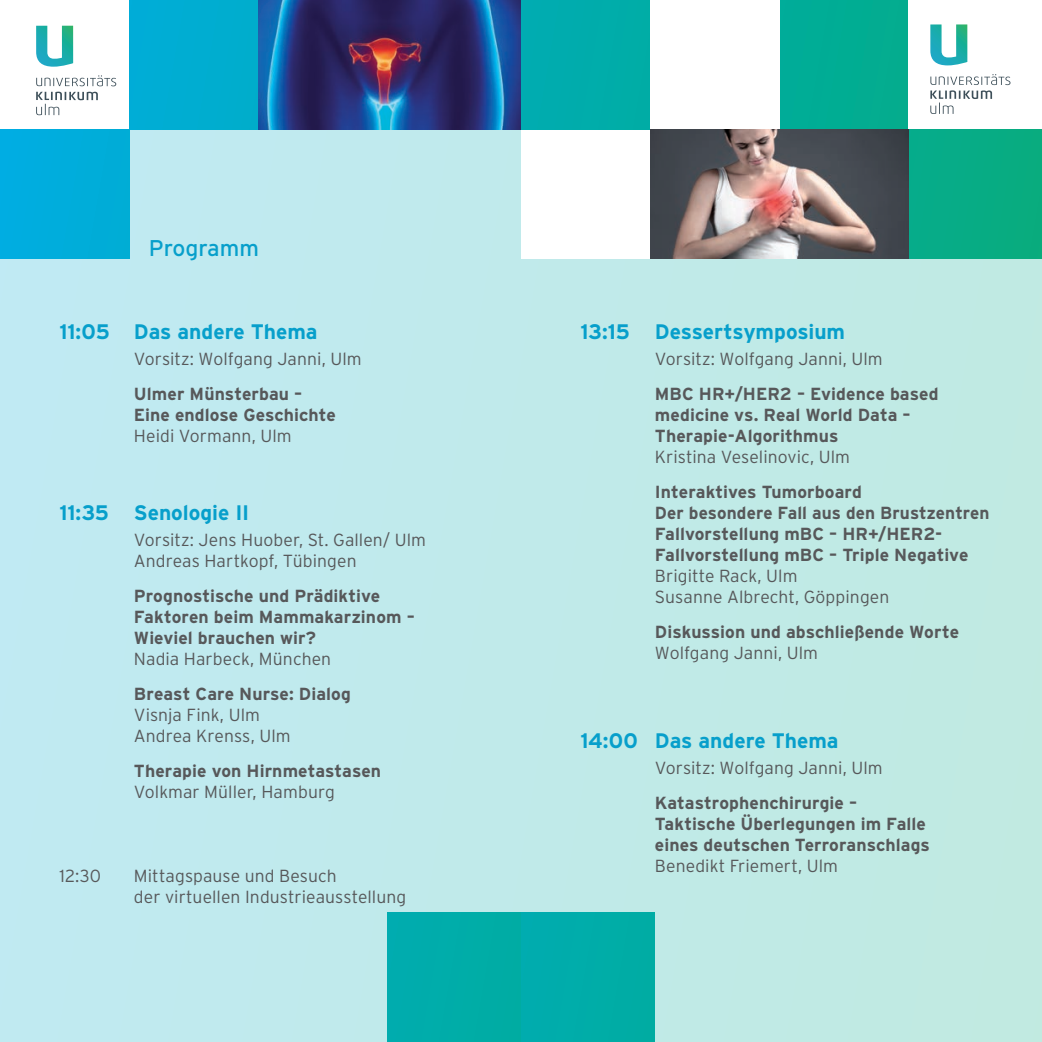
<style>
.page{position:relative;width:1042px;height:1042px;background:#c0eaea}
.page>*{position:absolute;margin:0;border:0;box-sizing:border-box;transform-origin:0 0}
.t1{font:22.75px "Interstate";color:#079fcb}
.t2{font:700 21px "Interstate";letter-spacing:-.005em;color:#079fcb}
.t3{font:700 17.5px/21px "Interstate";letter-spacing:.005em;color:#57585a}
.t4{font:300 17.5px/21px "Interstate";letter-spacing:.005em;color:#57585a}
</style>
<div class="page">
<div style="left:0;top:0;width:129px;height:129px;background:#fff"></div>
<div style="left:521px;top:129px;width:129px;height:129px;background:#fff"></div>
<svg style="left:36px;top:75px;width:80px;height:11px"></svg>
<svg style="left:36px;top:92px;width:62px;height:23px"></svg>
<svg style="left:36px;top:26px;width:37px;height:41px"></svg>
<div style="left:129px;top:0;width:129px;height:129px;background:#00add1"></div>
<div style="left:0;top:129px;width:129px;height:129px;background:#00addc"></div>
<div style="left:779px;top:0;width:129px;height:129px;background:#00ac93"></div>
<div style="left:908px;top:0;width:134px;height:129px;background:#fff"></div>
<svg style="left:930px;top:74px;width:80px;height:40px"></svg>
<svg style="left:930px;top:24px;width:37px;height:41px"></svg>
<div style="left:908px;top:129px;width:134px;height:129px;background:#07ac85"></div>
<div style="left:521px;top:0;width:129px;height:129px;background:#00acab"></div>
<div style="left:650px;top:0;width:129px;height:129px;background:#fff"></div>
<img style="left:258px;top:0;width:129px;height:129px">
<svg style="left:387px;top:0;width:134px;height:129px;background:#293c7a"></svg>
<img style="left:779px;top:129px;width:129px;height:129px">
<svg style="left:650px;top:129px;width:129px;height:129px;background:#857675"></svg>
<div style="left:387px;top:913px;width:134px;height:129px;background:#00aca9"></div>
<div style="left:521px;top:913px;width:134px;height:129px;background:#00aca9"></div>
<h1 class="t1" style="left:149px;top:234px;width:112px">Programm</h1>
<p class="t2" style="left:60px;top:319px;width:259px">11:05 Das andere Thema</p>
<p class="t4" style="left:134px;top:348px;width:229px">Vorsitz: Wolfgang Janni, Ulm</p>
<p class="t3" style="left:134px;top:383px;width:203px">Ulmer Münsterbau –<br>Eine endlose Geschichte</p>
<p class="t4" style="left:134px;top:425px;width:159px">Heidi Vormann, Ulm</p>
<p class="t2" style="left:60px;top:500px;width:191px">11:35 Senologie II</p>
<p class="t4" style="left:134px;top:529px;width:294px">Vorsitz: Jens Huober, St. Gallen/ Ulm<br>Andreas Hartkopf, Tübingen</p>
<p class="t3" style="left:134px;top:585px;width:282px">Prognostische und Prädiktive<br>Faktoren beim Mammakarzinom –<br>Wieviel brauchen wir?</p>
<p class="t4" style="left:134px;top:648px;width:199px">Nadia Harbeck, München</p>
<p class="t3" style="left:134px;top:683px;width:218px">Breast Care Nurse: Dialog</p>
<p class="t4" style="left:134px;top:704px;width:158px">Visnja Fink, Ulm<br>Andrea Krenss, Ulm</p>
<p class="t3" style="left:134px;top:760px;width:249px">Therapie von Hirnmetastasen</p>
<p class="t4" style="left:134px;top:781px;width:202px">Volkmar Müller, Hamburg</p>
<p class="t4" style="left:60px;top:865px;width:43px">12:30</p>
<p class="t4" style="left:134px;top:865px;width:274px">Mittagspause und Besuch<br>der virtuellen Industrieausstellung</p>
<p class="t2" style="left:580px;top:319px;width:266px">13:15 Dessertsymposium</p>
<p class="t4" style="left:655px;top:348px;width:229px">Vorsitz: Wolfgang Janni, Ulm</p>
<p class="t3" style="left:655px;top:383px;width:285px">MBC HR+/HER2 – Evidence based medicine vs. Real World Data –<br>Therapie-Algorithmus</p>
<p class="t4" style="left:655px;top:446px;width:197px">Kristina Veselinovic, Ulm</p>
<p class="t3" style="left:655px;top:481px;width:336px">Interaktives Tumorboard<br>Der besondere Fall aus den Brustzentren Fallvorstellung mBC – HR+/HER2- Fallvorstellung mBC – Triple Negative</p>
<p class="t4" style="left:655px;top:565px;width:236px">Brigitte Rack, Ulm<br>Susanne Albrecht, Göppingen</p>
<p class="t3" style="left:655px;top:621px;width:306px">Diskussion und abschließende Worte</p>
<p class="t4" style="left:655px;top:642px;width:165px">Wolfgang Janni, Ulm</p>
<p class="t2" style="left:580px;top:727px;width:259px">14:00 Das andere Thema</p>
<p class="t4" style="left:655px;top:757px;width:229px">Vorsitz: Wolfgang Janni, Ulm</p>
<p class="t3" style="left:655px;top:792px;width:276px">Katastrophenchirurgie –<br>Taktische Überlegungen im Falle eines deutschen Terroranschlags</p>
<p class="t4" style="left:655px;top:855px;width:185px">Benedikt Friemert, Ulm</p>
</div>
